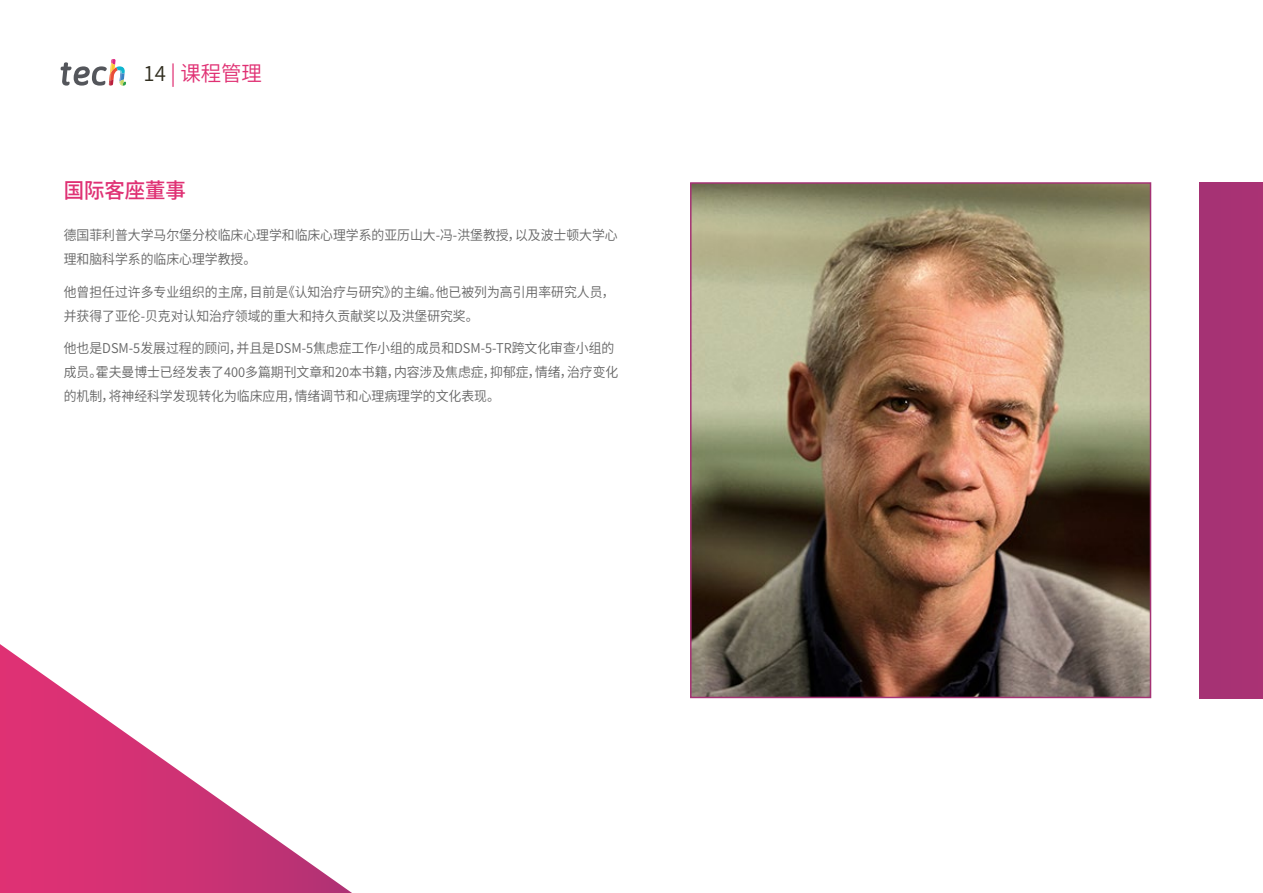
<style>
.page{position:relative;width:1263px;height:893px;background:#fff}
.page>*{position:absolute;margin:0;border:0;box-sizing:border-box;transform-origin:0 0}
.t1{font:21px "Source Han Sans CN";color:#e03073}
.t2{font:500 21px "Source Han Sans CN";color:#df3174}
.t3{font:13.5px/24px "Source Han Sans CN";color:#656565;scale:.95 1}
.s1{color:#312e20}
</style>
<div class="page">
<svg style="left:61px;top:59px;width:65px;height:27px"></svg>
<img style="left:693px;top:185px;width:455px;height:510px">
<div style="left:690px;top:182px;width:461px;height:516px;border:2px solid #a53274"></div>
<svg style="left:0;top:644px;width:352px;height:249px"></svg>
<div style="left:1199px;top:182px;width:64px;height:516px;background:#a73274"></div>
<h1 class="t1" style="left:144px;top:61px;width:120px"><span class="s1">14</span> | 课程管理</h1>
<h1 class="t2" style="left:64px;top:178px;width:124px">国际客座董事</h1>
<p class="t3" style="left:64px;top:224px;width:585px">德国菲利普大学马尔堡分校临床心理学和临床心理学系的亚历山大-冯-洪堡教授，以及波士顿大学心理和脑科学系的临床心理学教授。</p>
<p class="t3" style="left:64px;top:280px;width:581px">他曾担任过许多专业组织的主席，目前是《认知治疗与研究》的主编。他已被列为高引用率研究人员，并获得了亚伦-贝克对认知治疗领域的重大和持久贡献奖以及洪堡研究奖。</p>
<p class="t3" style="left:64px;top:337px;width:585px">他也是DSM-5发展过程的顾问，并且是DSM-5焦虑症工作小组的成员和DSM-5-TR跨文化审查小组的成员。霍夫曼博士已经发表了400多篇期刊文章和20本书籍，内容涉及焦虑症，抑郁症，情绪，治疗变化的机制，将神经科学发现转化为临床应用，情绪调节和心理病理学的文化表现。</p>
</div>
